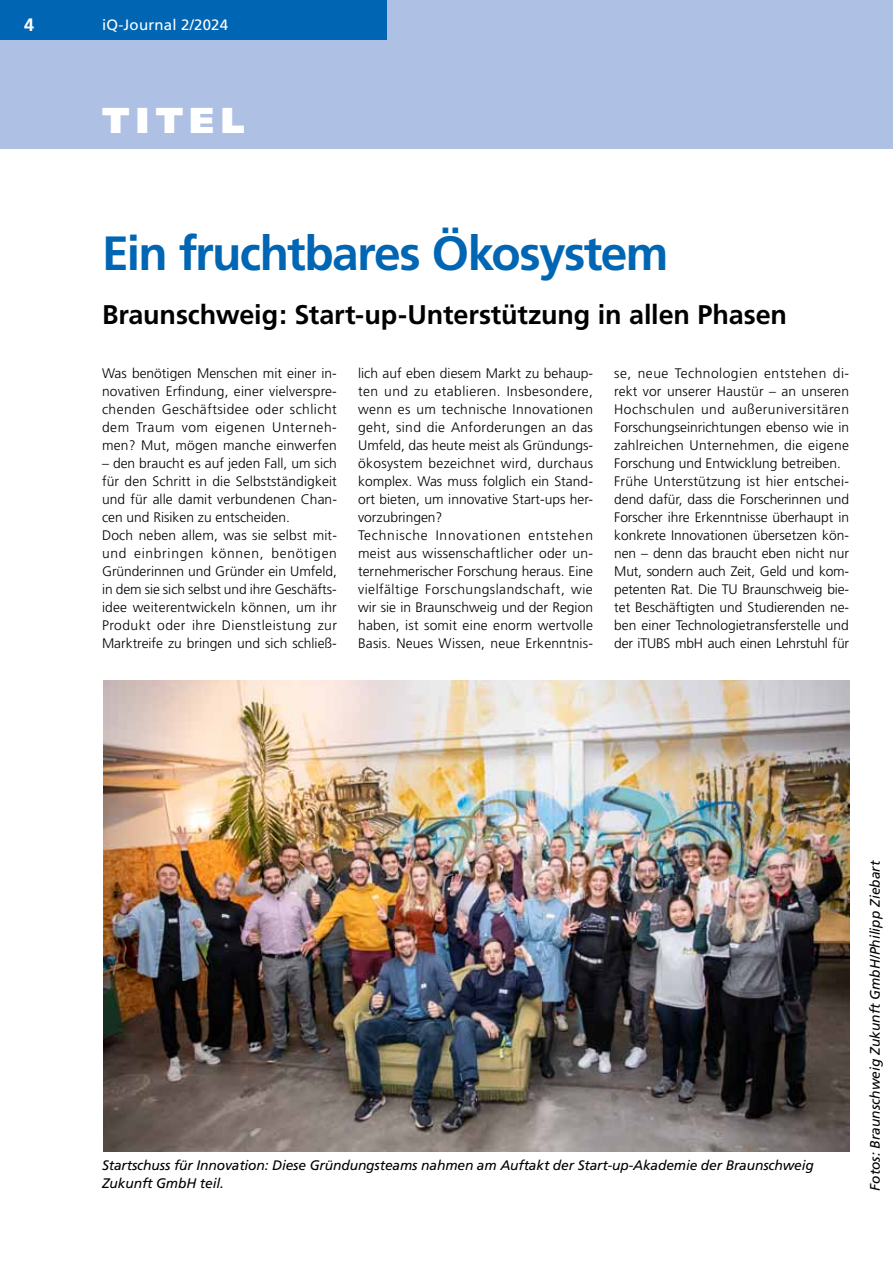
<style>
.page{position:relative;width:893px;height:1263px;background:#fff}
.page>*{position:absolute;margin:0;border:0;box-sizing:border-box;transform-origin:0 0}
.t1{font:700 48px "Frutiger";letter-spacing:-.035em;color:#0066b3}
.t2{font:900 36px "Frutiger";color:#fff}
.t3{font:700 27px "Frutiger";letter-spacing:-.005em;color:#000}
.t4{font:700 18px "Frutiger";color:#fff}
.t5{font:15px "Frutiger";letter-spacing:.015em;color:#fff}
.t6{font:300 13.8px/18px "Frutiger";letter-spacing:.005em;color:#000}
.t7{font:italic 13.8px/18px "Frutiger";letter-spacing:-.01em;color:#000}
</style>
<div class="page">
<div style="left:0;top:0;width:893px;height:149px;background:#aec0e3"></div>
<div style="left:0;top:0;width:387px;height:39px;background:#0066b3"></div>
<img style="left:103px;top:680px;width:746px;height:471px">
<h3 class="t4" style="left:24px;top:14px;width:12px">4</h3>
<p class="t5" style="left:102px;top:16px;width:128px">iQ-Journal 2/2024</p>
<h2 class="t2" style="left:102px;top:99px;width:144px">titel</h2>
<h1 class="t1" style="left:102px;top:225px;width:568px">Ein fruchtbares Ökosystem</h1>
<h3 class="t3" style="left:102px;top:299px;width:687px">Braunschweig: Start-up-Unterstützung in allen Phasen</h3>
<p class="t6" style="left:102px;top:364px;width:236px;text-align:justify">Was benötigen Menschen mit einer in&shy;novativen Erfindung, einer vielverspre&shy;chenden Geschäftsidee oder schlicht dem Traum vom eigenen Unterneh&shy;men? Mut, mögen manche einwerfen</p>
<p class="t6" style="left:102px;top:454px;width:236px">– den braucht es auf jeden Fall, um sich für den Schritt in die Selbstständigkeit und für alle damit verbundenen Chan&shy;cen und Risiken zu entscheiden.<br>Doch neben allem, was sie selbst mit&shy;und einbringen können, benötigen Gründerinnen und Gründer ein Umfeld, in dem sie sich selbst und ihre Geschäfts&shy;idee weiterentwickeln können, um ihr Produkt oder ihre Dienstleistung zur Marktreife zu bringen und sich schließ-</p>
<p class="t6" style="left:358px;top:364px;width:236px">lich auf eben diesem Markt zu behaup&shy;ten und zu etablieren. Insbesondere, wenn es um technische Innovationen geht, sind die Anforderungen an das Umfeld, das heute meist als Gründungs&shy;ökosystem bezeichnet wird, durchaus komplex. Was muss folglich ein Stand&shy;ort bieten, um innovative Start-ups her&shy;vorzubringen?<br>Technische Innovationen entstehen meist aus wissenschaftlicher oder un&shy;ternehmerischer Forschung heraus. Eine vielfältige Forschungslandschaft, wie wir sie in Braunschweig und der Region haben, ist somit eine enorm wertvolle Basis. Neues Wissen, neue Erkenntnis-</p>
<p class="t6" style="left:614px;top:364px;width:236px">se, neue Technologien entstehen di&shy;rekt vor unserer Haustür – an unseren Hochschulen und außeruniversitären Forschungseinrichtungen ebenso wie in zahlreichen Unternehmen, die eigene Forschung und Entwicklung betreiben.<br>Frühe Unterstützung ist hier entschei&shy;dend dafür, dass die Forscherinnen und Forscher ihre Erkenntnisse überhaupt in konkrete Innovationen übersetzen kön&shy;nen – denn das braucht eben nicht nur Mut, sondern auch Zeit, Geld und kom&shy;petenten Rat. Die TU Braunschweig bie&shy;tet Beschäftigten und Studierenden ne&shy;ben einer Technologietransferstelle und der iTUBS mbH auch einen Lehrstuhl für</p>
<p class="t7" style="left:102px;top:1156px;width:713px">Startschuss für Innovation: Diese Gründungsteams nahmen am Auftakt der Start-up-Akademie der Braunschweig<br>Zukunft GmbH teil.</p>
<p class="t7" style="left:866px;top:1191px;width:332px;rotate:-90deg">Fotos: Braunschweig Zukunft GmbH/Philipp Ziebart</p>
</div>
